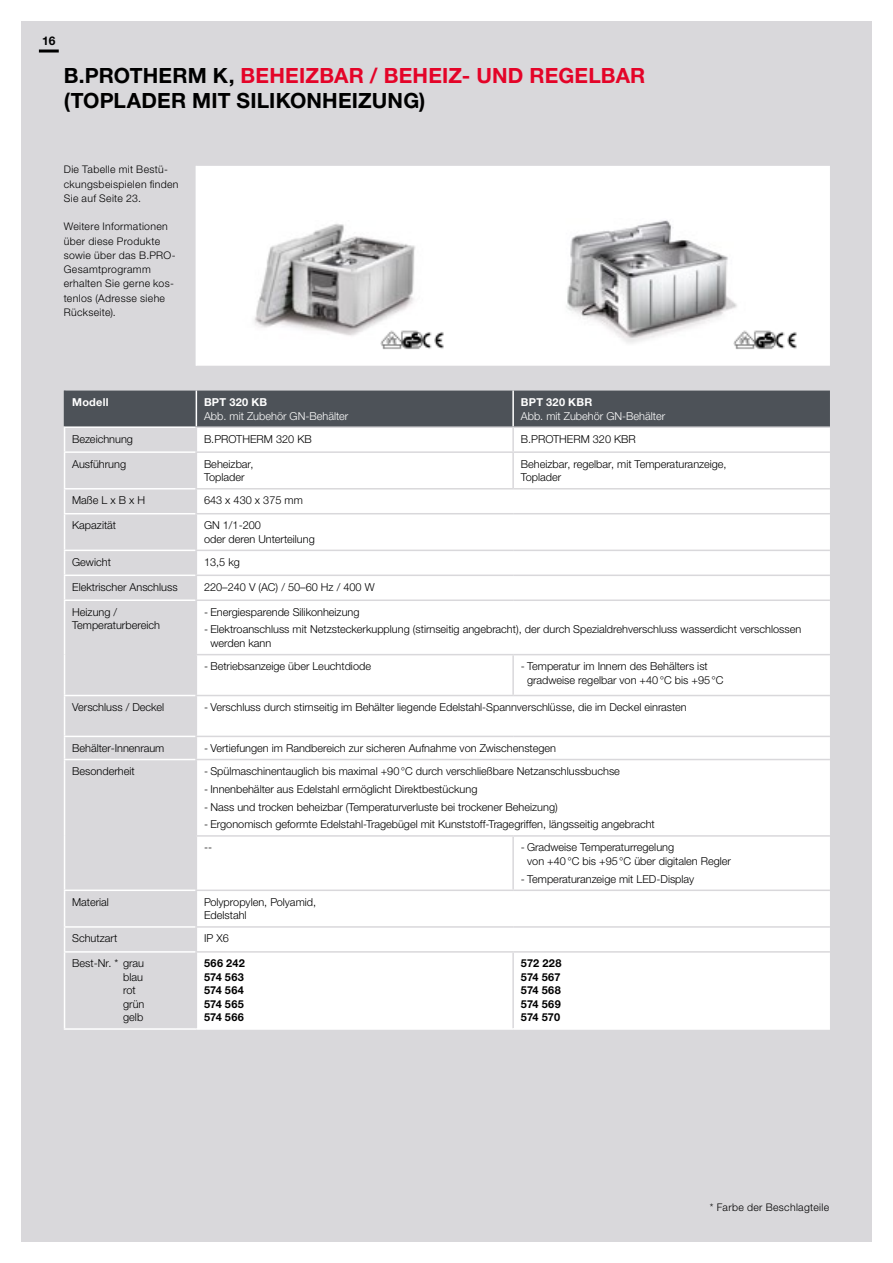
<style>
.page{position:relative;width:893px;height:1263px;background:#fff}
.page>*{position:absolute;margin:0;border:0;box-sizing:border-box;transform-origin:0 0}
.t1{font:700 21px/25.5px "Helvetica Neue LTW1 G";letter-spacing:.01em;color:#000}
.t2{font:700 12px "Helvetica Neue LTW1 G";color:#000}
.t3{font:300 10.95px/13.5px "Helvetica Neue LTW1 G";color:#000}
.t4{font:700 10.95px/13.5px "Helvetica Neue LTW1 G";letter-spacing:.015em;color:#000;text-align:justify}
.t5{font:300 10.95px "Helvetica Neue LTW1 G";color:#fff}
.t6{font:700 10.95px "Helvetica Neue LTW1 G";letter-spacing:.025em;color:#fff}
.t7{font:300 10.5px/14.2px "Helvetica Neue LTW1 G";letter-spacing:.03em;color:#000}
.s1{color:#e40428}
</style>
<div class="page">
<div style="left:21px;top:21px;width:851px;height:1221px;background:#d9d8db"></div>
<div style="left:197px;top:166px;width:633px;height:200px;background:#fff"></div>
<svg style="left:65px;top:453px;width:130px;height:575px"></svg>
<div style="left:197px;top:453px;width:633px;height:575px;background:#fff"></div>
<svg style="left:64px;top:391px;width:766px;height:60px;background:#929598"></svg>
<hr style="left:513px;top:426px;width:317px;height:2px;background:#d9d8db">
<hr style="left:512px;top:428px;width:2px;height:23px;background:#d9d8db">
<hr style="left:64px;top:451px;width:132px;height:2px;background:#fff">
<hr style="left:64px;top:453px;width:1px;height:35px;background:#fff">
<hr style="left:512px;top:453px;width:2px;height:35px;background:#d9d8db">
<hr style="left:64px;top:488px;width:132px;height:1px;background:#fff">
<svg style="left:64px;top:489px;width:1px;height:24px"></svg>
<hr style="left:64px;top:513px;width:132px;height:1px;background:#fff">
<hr style="left:64px;top:514px;width:1px;height:36px;background:#fff">
<hr style="left:64px;top:550px;width:132px;height:1px;background:#fff">
<hr style="left:64px;top:574px;width:132px;height:2px;background:#fff">
<svg style="left:64px;top:551px;width:1px;height:48px"></svg>
<hr style="left:64px;top:599px;width:132px;height:2px;background:#fff">
<hr style="left:64px;top:601px;width:1px;height:54px;background:#fff">
<hr style="left:64px;top:655px;width:1px;height:40px;background:#fff">
<hr style="left:512px;top:655px;width:2px;height:40px;background:#d9d8db">
<hr style="left:64px;top:695px;width:132px;height:1px;background:#fff">
<hr style="left:64px;top:696px;width:1px;height:40px;background:#fff">
<hr style="left:64px;top:736px;width:132px;height:1px;background:#fff">
<svg style="left:64px;top:737px;width:1px;height:22px"></svg>
<hr style="left:64px;top:759px;width:132px;height:1px;background:#fff">
<hr style="left:64px;top:760px;width:1px;height:76px;background:#fff">
<hr style="left:64px;top:836px;width:1px;height:53px;background:#fff">
<hr style="left:512px;top:837px;width:2px;height:52px;background:#d9d8db">
<hr style="left:64px;top:889px;width:132px;height:2px;background:#fff">
<hr style="left:64px;top:891px;width:1px;height:35px;background:#fff">
<hr style="left:64px;top:926px;width:132px;height:2px;background:#fff">
<svg style="left:64px;top:928px;width:1px;height:23px"></svg>
<hr style="left:64px;top:951px;width:132px;height:2px;background:#fff">
<hr style="left:64px;top:953px;width:1px;height:75px;background:#fff">
<hr style="left:64px;top:1028px;width:132px;height:2px;background:#fff">
<hr style="left:196px;top:1028px;width:317px;height:2px;background:#fff">
<hr style="left:512px;top:953px;width:2px;height:75px;background:#d9d8db">
<hr style="left:513px;top:1028px;width:317px;height:2px;background:#fff">
<hr style="left:196px;top:166px;width:1px;height:200px;background:#fff">
<hr style="left:196px;top:488px;width:317px;height:1px;background:#d9d8db">
<hr style="left:513px;top:488px;width:317px;height:1px;background:#d9d8db">
<hr style="left:196px;top:513px;width:317px;height:1px;background:#d9d8db">
<hr style="left:513px;top:513px;width:317px;height:1px;background:#d9d8db">
<hr style="left:196px;top:550px;width:317px;height:1px;background:#d9d8db">
<hr style="left:513px;top:550px;width:317px;height:1px;background:#d9d8db">
<hr style="left:196px;top:574px;width:317px;height:2px;background:#d9d8db">
<hr style="left:513px;top:574px;width:317px;height:2px;background:#d9d8db">
<hr style="left:196px;top:599px;width:317px;height:2px;background:#d9d8db">
<hr style="left:513px;top:599px;width:317px;height:2px;background:#d9d8db">
<hr style="left:196px;top:654px;width:317px;height:1px;background:#d9d8db">
<hr style="left:513px;top:654px;width:317px;height:1px;background:#d9d8db">
<hr style="left:196px;top:695px;width:317px;height:1px;background:#d9d8db">
<hr style="left:513px;top:695px;width:317px;height:1px;background:#d9d8db">
<hr style="left:196px;top:736px;width:317px;height:1px;background:#d9d8db">
<hr style="left:513px;top:736px;width:317px;height:1px;background:#d9d8db">
<hr style="left:196px;top:759px;width:317px;height:1px;background:#d9d8db">
<hr style="left:513px;top:759px;width:317px;height:1px;background:#d9d8db">
<hr style="left:196px;top:835px;width:317px;height:2px;background:#d9d8db">
<hr style="left:513px;top:835px;width:317px;height:2px;background:#d9d8db">
<hr style="left:196px;top:889px;width:317px;height:2px;background:#d9d8db">
<hr style="left:513px;top:889px;width:317px;height:2px;background:#d9d8db">
<hr style="left:196px;top:926px;width:317px;height:2px;background:#d9d8db">
<hr style="left:513px;top:926px;width:317px;height:2px;background:#d9d8db">
<hr style="left:196px;top:951px;width:317px;height:2px;background:#d9d8db">
<hr style="left:513px;top:951px;width:317px;height:2px;background:#d9d8db">
<hr style="left:39px;top:50px;width:20px;height:3px;background:#000">
<div style="left:233px;top:214px;width:197px;height:134px;background:#fff"></div>
<img style="left:254px;top:223px;width:164px;height:113px">
<div style="left:529px;top:201px;width:236px;height:144px;background:#fff"></div>
<img style="left:566px;top:220px;width:171px;height:123px">
<div style="left:378px;top:331px;width:68px;height:23px;background:#fff"></div>
<img style="left:381px;top:331px;width:63px;height:19px">
<div style="left:731px;top:328px;width:68px;height:26px;background:#fff"></div>
<img style="left:734px;top:330px;width:63px;height:20px">
<p class="t2" style="left:42px;top:33px;width:15px">16</p>
<h1 class="t1" style="left:64px;top:63px;width:583px">B.PROTHERM K, <span class="s1">BEHEIZBAR / BEHEIZ- UND REGELBAR </span>(TOPLADER MIT SILIKONHEIZUNG)</h1>
<p class="t7" style="left:64px;top:162px;width:116px">Die Tabelle mit Bestü&shy;ckungsbeispielen finden<br>Sie auf Seite 23.</p>
<p class="t7" style="left:64px;top:219px;width:113px">Weitere Informationen über diese Produkte sowie über das B.PRO-<br>Gesamtprogramm erhalten Sie gerne kos&shy;tenlos (Adresse siehe<br>Rückseite).</p>
<p class="t6" style="left:72px;top:395px;width:38px">Modell</p>
<p class="t6" style="left:204px;top:395px;width:65px">BPT 320 KB</p>
<p class="t5" style="left:204px;top:409px;width:146px">Abb. mit Zubehör GN-Behälter</p>
<p class="t6" style="left:521px;top:395px;width:73px">BPT 320 KBR</p>
<p class="t5" style="left:521px;top:409px;width:146px">Abb. mit Zubehör GN-Behälter</p>
<p class="t3" style="left:72px;top:432px;width:62px">Bezeichnung</p>
<p class="t3" style="left:204px;top:432px;width:109px">B.PROTHERM 320 KB</p>
<p class="t3" style="left:521px;top:432px;width:117px">B.PROTHERM 320 KBR</p>
<p class="t3" style="left:72px;top:457px;width:55px">Ausführung</p>
<p class="t3" style="left:204px;top:457px;width:51px">Beheizbar,<br>Toplader</p>
<p class="t3" style="left:521px;top:457px;width:207px">Beheizbar, regelbar, mit Temperaturanzeige,<br>Toplader</p>
<p class="t3" style="left:72px;top:494px;width:75px">Maße L x B x H</p>
<p class="t3" style="left:204px;top:494px;width:100px">643 x 430 x 375 mm</p>
<p class="t3" style="left:72px;top:518px;width:46px">Kapazität</p>
<p class="t3" style="left:204px;top:518px;width:112px">GN 1/1-200<br>oder deren Unterteilung</p>
<p class="t3" style="left:72px;top:555px;width:40px">Gewicht</p>
<p class="t3" style="left:204px;top:555px;width:37px">13,5 kg</p>
<p class="t3" style="left:72px;top:580px;width:107px">Elektrischer Anschluss</p>
<p class="t3" style="left:204px;top:580px;width:172px">220–240 V (AC) / 50–60 Hz / 400 W</p>
<p class="t3" style="left:72px;top:605px;width:89px">Heizung /<br>Temperaturbereich</p>
<p class="t3" style="left:204px;top:605px;width:157px">- Energiesparende Silikonheizung</p>
<p class="t3" style="left:210px;top:623px;width:592px;text-indent:-6px">- Elektroanschluss mit Netzsteckerkupplung (stirnseitig angebracht), der durch Spezialdrehverschluss wasserdicht verschlossen werden kann</p>
<p class="t3" style="left:204px;top:659px;width:169px">- Betriebsanzeige über Leuchtdiode</p>
<p class="t3" style="left:527px;top:659px;width:198px;text-indent:-6px">- Temperatur im Innern des Behälters ist gradweise regelbar von +40°C bis +95°C</p>
<p class="t3" style="left:72px;top:700px;width:94px">Verschluss / Deckel</p>
<p class="t3" style="left:204px;top:700px;width:484px">- Verschluss durch stirnseitig im Behälter liegende Edelstahl-Spannverschlüsse, die im Deckel einrasten</p>
<p class="t3" style="left:72px;top:741px;width:94px">Behälter-Innenraum</p>
<p class="t3" style="left:204px;top:741px;width:353px">- Vertiefungen im Randbereich zur sicheren Aufnahme von Zwischenstegen</p>
<p class="t3" style="left:72px;top:764px;width:64px">Besonderheit</p>
<p class="t3" style="left:204px;top:764px;width:417px">- Spülmaschinentauglich bis maximal +90°C durch verschließbare Netzanschlussbuchse</p>
<p class="t3" style="left:204px;top:782px;width:275px">- Innenbehälter aus Edelstahl ermöglicht Direktbestückung</p>
<p class="t3" style="left:204px;top:800px;width:355px">- Nass und trocken beheizbar (Temperaturverluste bei trockener Beheizung)</p>
<p class="t3" style="left:204px;top:813px;width:452px;line-height:23.1px">- Ergonomisch geformte Edelstahl-Tragebügel mit Kunststoff-Tragegriffen, längsseitig angebracht --</p>
<p class="t3" style="left:527px;top:841px;width:205px;text-indent:-6px">- Gradweise Temperaturregelung<br>von +40°C bis +95°C über digitalen Regler</p>
<p class="t3" style="left:521px;top:872px;width:175px">- Temperaturanzeige mit LED-Display</p>
<p class="t3" style="left:72px;top:895px;width:38px">Material</p>
<p class="t3" style="left:204px;top:895px;width:114px">Polypropylen, Polyamid,<br>Edelstahl</p>
<p class="t3" style="left:72px;top:932px;width:47px">Schutzart</p>
<p class="t3" style="left:204px;top:932px;width:26px">IP X6</p>
<p class="t3" style="left:123px;top:957px;width:23px;text-indent:-51px">Best-Nr. * grau blau rot grün gelb</p>
<p class="t4" style="left:204px;top:957px;width:42px">566 242<br>574 563<br>574 564<br>574 565<br>574 566</p>
<p class="t4" style="left:521px;top:957px;width:42px">572 228<br>574 567<br>574 568<br>574 569<br>574 570</p>
<p class="t7" style="left:710px;top:1200px;width:121px">* Farbe der Beschlagteile</p>
</div>
